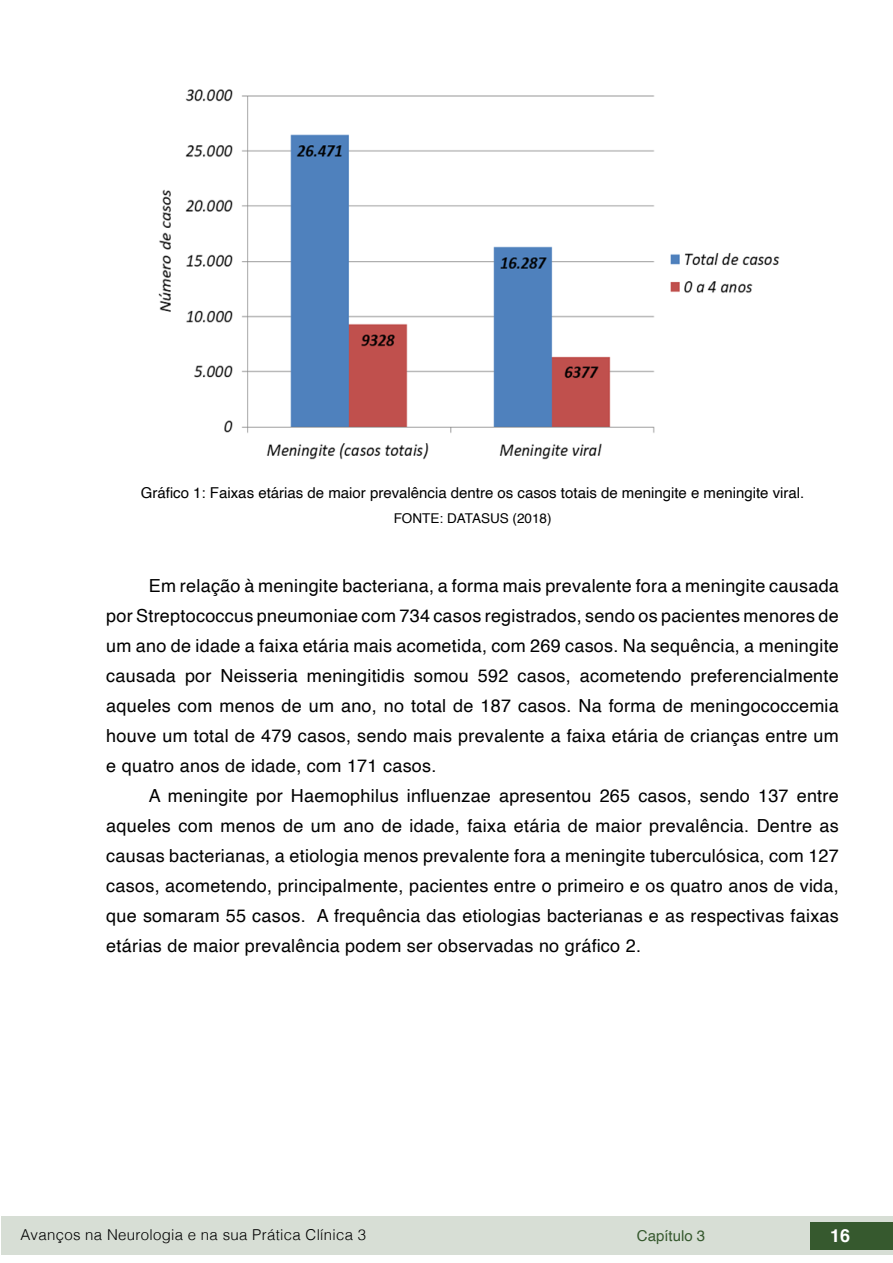
<style>
.page{position:relative;width:893px;height:1263px;background:#fff}
.page>*{position:absolute;margin:0;border:0;box-sizing:border-box;transform-origin:0 0}
.txt{font:18px/30px "Helvetica";letter-spacing:.015em;color:#000;text-align:justify}
.t1{font:700 18px "Helvetica";color:#fff}
.info_tab_gra_imag{font:15px "Helvetica";color:#000}
.t2{font:300 15px "Helvetica";letter-spacing:.02em;color:#000}
.t3{font:15px "Helvetica";color:#36592e}
.fonte_tab_gra_imag{font:13.5px "Helvetica";color:#000}
</style>
<div class="page">
<div style="left:1px;top:1216px;width:891px;height:38px;background:#d7ded5"></div>
<div style="left:810px;top:1222px;width:83px;height:27px;background:#36592e"></div>
<img style="left:158px;top:89px;width:622px;height:371px">
<p class="info_tab_gra_imag" style="left:141px;top:481px;width:665px">Gráfico 1: Faixas etárias de maior prevalência dentre os casos totais de meningite e meningite viral.</p>
<p class="fonte_tab_gra_imag" style="left:394px;top:508px;width:159px">FONTE: DATASUS (2018)</p>
<p class="txt" style="left:106px;top:571px;width:734px;text-indent:43px">Em relação à meningite bacteriana, a forma mais prevalente fora a meningite causada por Streptococcus pneumoniae com 734 casos registrados, sendo os pacientes menores de um ano de idade a faixa etária mais acometida, com 269 casos. Na sequência, a meningite causada por Neisseria meningitidis somou 592 casos, acometendo preferencialmente aqueles com menos de um ano, no total de 187 casos. Na forma de meningococcemia houve um total de 479 casos, sendo mais prevalente a faixa etária de crianças entre um e quatro anos de idade, com 171 casos.</p>
<p class="txt" style="left:106px;top:781px;width:734px;text-indent:43px">A meningite por Haemophilus influenzae apresentou 265 casos, sendo 137 entre aqueles com menos de um ano de idade, faixa etária de maior prevalência. Dentre as causas bacterianas, a etiologia menos prevalente fora a meningite tuberculósica, com 127 casos, acometendo, principalmente, pacientes entre o primeiro e os quatro anos de vida, que somaram 55 casos. A frequência das etiologias bacterianas e as respectivas faixas etárias de maior prevalência podem ser observadas no gráfico 2.</p>
<p class="t2" style="left:20px;top:1222px;width:347px">Avanços na Neurologia e na sua Prática Clínica 3</p>
<p class="t3" style="left:637px;top:1224px;width:70px">Capítulo 3</p>
<p class="t1" style="left:830px;top:1221px;width:22px">16</p>
</div>
